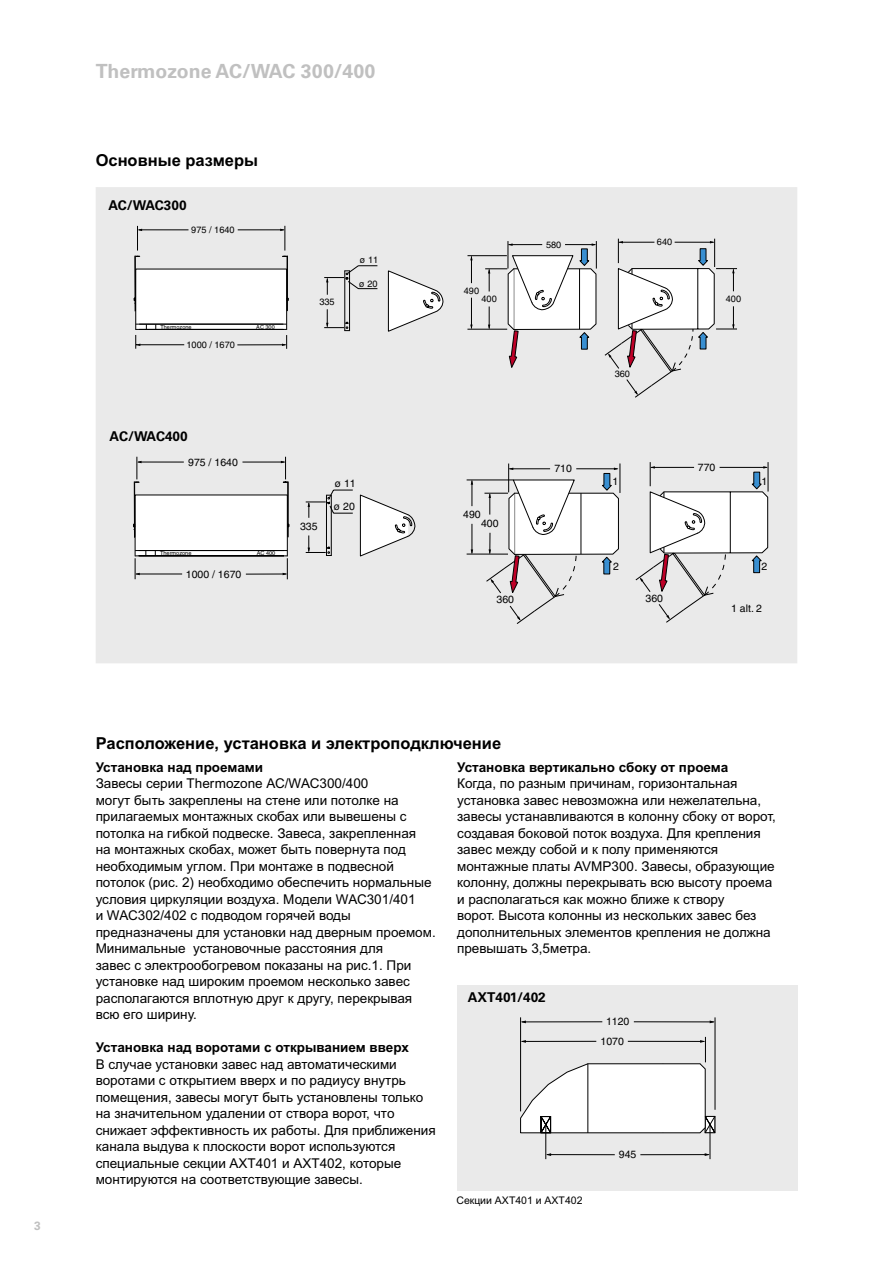
<style>
.page{position:relative;width:893px;height:1263px;background:#fff}
.page>*{position:absolute;margin:0;border:0;box-sizing:border-box;transform-origin:0 0}
.t1{font:700 19.5px "Univers";color:#c0c0c0}
.Kapitel_underrubrik_-_ryska{font:700 16.5px "Arial Cyr";color:#000}
.Brödtext_1_a_rad_-_ryska{font:13.5px/16.5px "Arial Cyr";color:#000}
.Mellanrubrik_-_ryska{font:700 13.5px "Arial Cyr";color:#000}
.Mellanrubrik{font:700 13.5px "Univers";color:#000}
.t2{font:700 12px "Univers";color:#c0c0c0}
.t3{font:10.5px "Helvetica";color:#000}
.Bildtext_-_ryska{font:10.5px "Arial Cyr";color:#000}
.t4{font:9.15px "Helvetica";color:#000}
.t5{font:5.55px "Helvetica";color:#000}
</style>
<div class="page">
<div style="left:96px;top:188px;width:700px;height:475px;background:#eaeaea"></div>
<div style="left:96px;top:187px;width:701px;height:476px;border:2px solid #eaeaea"></div>
<div style="left:457px;top:985px;width:340px;height:206px;background:#eaeaea"></div>
<hr style="left:640px;top:1154px;width:69px;height:1px;background:#000">
<hr style="left:547px;top:1154px;width:68px;height:1px;background:#000">
<hr style="left:715px;top:1017px;width:1px;height:93px;background:#000">
<hr style="left:520px;top:1017px;width:1px;height:94px;background:#000">
<hr style="left:634px;top:1021px;width:80px;height:1px;background:#000">
<hr style="left:522px;top:1021px;width:80px;height:1px;background:#000">
<svg style="left:520px;top:1037px;width:195px;height:97px"></svg>
<hr style="left:545px;top:1126px;width:1px;height:33px;background:#000">
<hr style="left:710px;top:1126px;width:1px;height:33px;background:#000">
<svg style="left:133px;top:457px;width:635px;height:167px"></svg>
<svg style="left:134px;top:226px;width:603px;height:171px"></svg>
<p class="t2" style="left:34px;top:1219px;width:8px">3</p>
<h1 class="t1" style="left:96px;top:60px;width:281px">Thermozone AC/WAC 300/400</h1>
<p class="Kapitel_underrubrik_-_ryska" style="left:96px;top:151px;width:164px">Основные размеры</p>
<p class="Mellanrubrik" style="left:108px;top:197px;width:80px">AC/WAC300</p>
<p class="t4" style="left:191px;top:224px;width:45px">975 / 1640</p>
<p class="t5" style="left:160px;top:324px;width:33px">Thermozone</p>
<p class="t5" style="left:256px;top:324px;width:20px">AC 300</p>
<p class="t4" style="left:186px;top:340px;width:50px">1000 / 1670</p>
<p class="t4" style="left:319px;top:297px;width:17px">335</p>
<p class="t4" style="left:360px;top:255px;width:20px">ø 11</p>
<p class="t4" style="left:359px;top:278px;width:20px">ø 20</p>
<p class="Mellanrubrik" style="left:110px;top:428px;width:80px">AC/WAC400</p>
<p class="t3" style="left:188px;top:456px;width:51px">975 / 1640</p>
<p class="t5" style="left:160px;top:550px;width:33px">Thermozone</p>
<p class="t5" style="left:257px;top:550px;width:20px">AC 400</p>
<p class="t3" style="left:186px;top:568px;width:57px">1000 / 1670</p>
<p class="t3" style="left:300px;top:521px;width:19px">335</p>
<p class="t3" style="left:335px;top:477px;width:23px">ø 11</p>
<p class="t3" style="left:334px;top:500px;width:23px">ø 20</p>
<p class="t4" style="left:464px;top:285px;width:17px">490</p>
<p class="t4" style="left:481px;top:294px;width:17px">400</p>
<p class="t4" style="left:546px;top:239px;width:17px">580</p>
<p class="t3" style="left:463px;top:509px;width:19px">490</p>
<p class="t3" style="left:481px;top:517px;width:19px">400</p>
<p class="t3" style="left:497px;top:593px;width:19px">360</p>
<p class="t3" style="left:554px;top:462px;width:19px">710</p>
<p class="t4" style="left:657px;top:237px;width:17px">640</p>
<p class="t4" style="left:615px;top:369px;width:17px">360</p>
<p class="t4" style="left:726px;top:293px;width:17px">400</p>
<p class="t3" style="left:698px;top:461px;width:19px">770</p>
<p class="t3" style="left:612px;top:476px;width:7px">1</p>
<p class="t3" style="left:761px;top:476px;width:7px">1</p>
<p class="t3" style="left:613px;top:560px;width:7px">2</p>
<p class="t3" style="left:761px;top:560px;width:7px">2</p>
<p class="t3" style="left:731px;top:602px;width:32px">1 alt. 2</p>
<p class="t3" style="left:646px;top:592px;width:19px">360</p>
<p class="Kapitel_underrubrik_-_ryska" style="left:96px;top:734px;width:407px">Расположение, установка и электроподключение</p>
<p class="Mellanrubrik_-_ryska" style="left:96px;top:759px;width:169px">Установка над проемами</p>
<p class="Brödtext_1_a_rad_-_ryska" style="left:96px;top:775px;width:342px">Завесы серии Thermozone AC/WAC300/400<br>могут быть закреплены на стене или потолке на прилагаемых монтажных скобах или вывешены с потолка на гибкой подвеске. Завеса, закрепленная<br>на монтажных скобах, может быть повернута под необходимым углом. При монтаже в подвесной потолок (рис. 2) необходимо обеспечить нормальные условия циркуляции воздуха. Модели WAC301/401<br>и WAC302/402 с подводом горячей воды предназначены для установки над дверным проемом.<br>Минимальные установочные расстояния для<br>завес с электрообогревом показаны на рис.1. При установке над широким проемом несколько завес располагаются вплотную друг к другу, перекрывая всю его ширину.</p>
<p class="Mellanrubrik_-_ryska" style="left:96px;top:1040px;width:315px">Установка над воротами с открыванием вверх</p>
<p class="Brödtext_1_a_rad_-_ryska" style="left:96px;top:1055px;width:342px">В случае установки завес над автоматическими воротами с открытием вверх и по радиусу внутрь помещения, завесы могут быть установлены только на значительном удалении от створа ворот, что снижает эффективность их работы. Для приближения канала выдува к плоскости ворот используются специальные секции АХТ401 и AXT402, которые монтируются на соответствующие завесы.</p>
<p class="Mellanrubrik_-_ryska" style="left:457px;top:759px;width:273px">Установка вертикально сбоку от проема</p>
<p class="Brödtext_1_a_rad_-_ryska" style="left:457px;top:775px;width:320px">Когда, по разным причинам, горизонтальная установка завес невозможна или нежелательна, завесы устанавливаются в колонну сбоку от ворот, создавая боковой поток воздуха. Для крепления завес между собой и к полу применяются</p>
<p class="Brödtext_1_a_rad_-_ryska" style="left:457px;top:858px;width:319px">монтажные платы AVMP300. Завесы, образующие колонну, должны перекрывать всю высоту проема и располагаться как можно ближе к створу<br>ворот. Высота колонны из нескольких завес без дополнительных элементов крепления не должна превышать 3,5метра.</p>
<p class="Mellanrubrik" style="left:468px;top:990px;width:80px">AXT401/402</p>
<p class="t3" style="left:606px;top:1015px;width:25px">1120</p>
<p class="t3" style="left:600px;top:1035px;width:25px">1070</p>
<p class="Bildtext_-_ryska" style="left:456px;top:1194px;width:128px">Секции AXT401 и AXT402</p>
<p class="t3" style="left:619px;top:1148px;width:19px">945</p>
</div>
